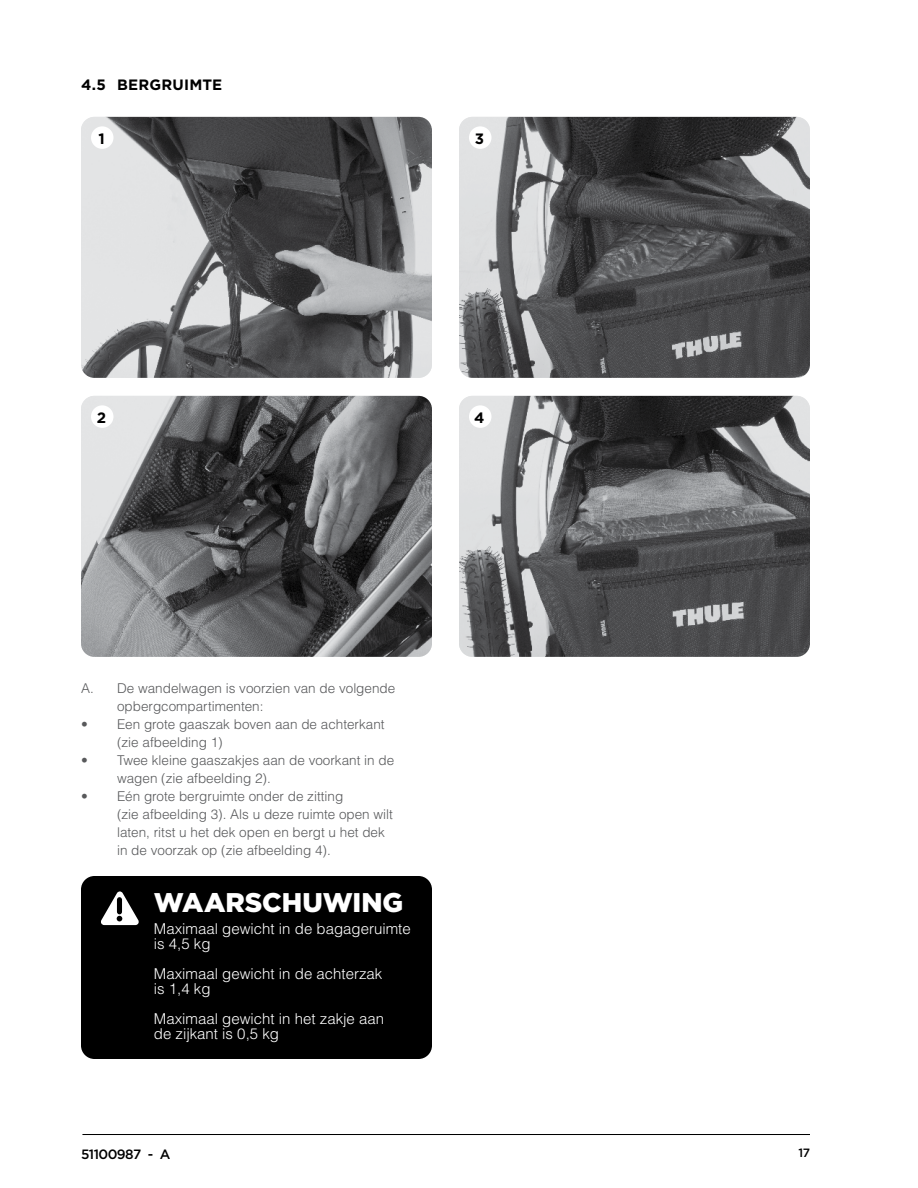
<style>
.page{position:relative;width:918px;height:1188px;background:#fff}
.page>*{position:absolute;margin:0;border:0;box-sizing:border-box;transform-origin:0 0}
.t1{font:900 27px "Gotham";letter-spacing:-.005em;color:#fff}
.t2{font:300 15px/15px "Helvetica";color:#fff}
.t3{font:700 15px "Gotham";color:#000}
.t4{font:300 13.5px/18px "Helvetica";color:#58595b}
.t5{font:500 13.5px "Thule";letter-spacing:-.04em;color:#000}
.t6{font:500 12px "Thule";color:#000}
</style>
<div class="page">
<hr style="left:82px;top:1134px;width:728px;height:1px;background:#000">
<div style="left:81px;top:876px;width:351px;height:183px;background:#000;border-radius:13px"></div>
<svg style="left:101px;top:891px;width:38px;height:34px"></svg>
<img style="left:459px;top:396px;width:351px;height:261px">
<div style="left:469px;top:405px;width:23px;height:23px;background:#fff;border-radius:50%"></div>
<img style="left:459px;top:117px;width:351px;height:261px">
<div style="left:469px;top:126px;width:23px;height:23px;background:#fff;border-radius:50%"></div>
<img style="left:81px;top:396px;width:351px;height:261px">
<div style="left:91px;top:405px;width:23px;height:23px;background:#fff;border-radius:50%"></div>
<img style="left:81px;top:117px;width:351px;height:261px">
<div style="left:91px;top:126px;width:23px;height:23px;background:#fff;border-radius:50%"></div>
<p class="t3" style="left:81px;top:75px;width:41px">4.5 BERGRU</p>
<p class="t3" style="left:184px;top:75px;width:17px">IMTE</p>
<p class="t3" style="left:98px;top:128px;width:8px">1</p>
<p class="t3" style="left:475px;top:128px;width:11px">3</p>
<p class="t3" style="left:97px;top:407px;width:11px">2</p>
<p class="t3" style="left:474px;top:407px;width:12px">4</p>
<p class="t4" style="left:117px;top:679px;width:280px;text-indent:-36px">A. De wandelwagen is voorzien van de volgende opbergcompartimenten:</p>
<p class="t4" style="left:117px;top:715px;width:269px;text-indent:-36px">• Een grote gaaszak boven aan de achterkant (zie afbeelding 1)</p>
<p class="t4" style="left:117px;top:751px;width:279px;text-indent:-36px">• Twee kleine gaaszakjes aan de voorkant in de wagen (zie afbeelding 2).</p>
<p class="t4" style="left:117px;top:787px;width:278px;text-indent:-36px">• Eén grote bergruimte onder de zitting<br>(zie afbeelding 3). Als u deze ruimte open wilt laten, ritst u het dek open en bergt u het dek in de voorzak op (zie afbeelding 4).</p>
<h1 class="t1" style="left:154px;top:883px;width:251px">WAARSCHUWING</h1>
<p class="t2" style="left:154px;top:921px;width:258px">Maximaal gewicht in de bagageruimte is 4,5 kg</p>
<p class="t2" style="left:154px;top:966px;width:230px">Maximaal gewicht in de achterzak is 1,4 kg</p>
<p class="t2" style="left:154px;top:1011px;width:232px">Maximaal gewicht in het zakje aan de zijkant is 0,5 kg</p>
<p class="t5" style="left:81px;top:1145px;width:91px">51100987 - A</p>
<p class="t6" style="left:798px;top:1145px;width:13px">17</p>
</div>
